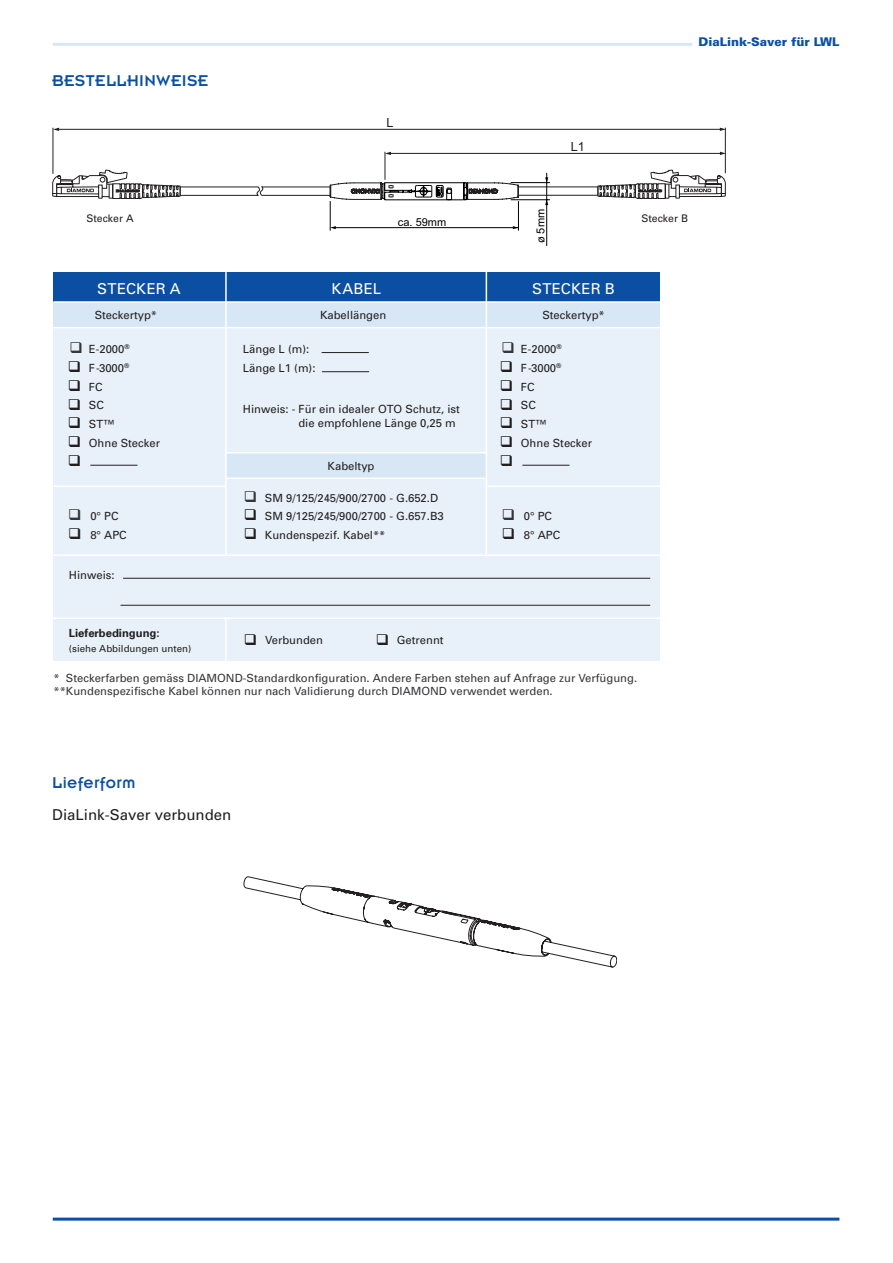
<style>
.page{position:relative;width:893px;height:1263px;background:#fff}
.page>*{position:absolute;margin:0;border:0;box-sizing:border-box;transform-origin:0 0}
.t1{font:17.25px "Insignia";letter-spacing:.02em;color:#0a4fa2}
.t2{font:15px "Univers";color:#231f20}
.t3{font:15px "Univers";letter-spacing:.015em;color:#fff}
.t4{font:15px/18.8px "Wingdings";color:#231f20;text-align:justify}
.t5{font:12.6px "Arial";color:#231f20}
.t6{font:900 12px "Univers";color:#0a4fa2}
.t7{font:11.25px/18.8px "Univers";color:#231f20}
.t8{font:11.25px/13.5px "Univers";color:#363539}
.t9{font:700 11.25px "Univers";color:#231f20}
.t10{font:11.1px "Arial";color:#000}
.t11{font:10.95px "Arial";color:#000}
.t12{font:10.5px "Univers";color:#231f20}
.t13{font:9.75px "Univers";color:#231f20}
</style>
<div class="page">
<div style="left:53px;top:328px;width:607px;height:333px;background:#e8f1f9"></div>
<div style="left:227px;top:453px;width:259px;height:24px;background:#d7e7f5"></div>
<div style="left:53px;top:303px;width:607px;height:24px;background:#d7e7f5"></div>
<div style="left:53px;top:272px;width:607px;height:30px;background:#0a4fa2"></div>
<hr style="left:53px;top:43px;width:639px;height:3px;background:#d8e7f5">
<hr style="left:53px;top:1217px;width:786px;height:3px;background:#0a4fa2">
<hr style="left:53px;top:301px;width:609px;height:2px;background:#fff">
<hr style="left:486px;top:271px;width:1px;height:283px;background:#fff">
<hr style="left:226px;top:452px;width:260px;height:1px;background:#fff">
<hr style="left:53px;top:554px;width:608px;height:2px;background:#fff">
<hr style="left:54px;top:485px;width:171px;height:2px;background:#fff">
<hr style="left:90px;top:465px;width:47px;height:1px;background:#231f20">
<hr style="left:53px;top:617px;width:608px;height:2px;background:#fff">
<hr style="left:226px;top:477px;width:259px;height:2px;background:#fff">
<hr style="left:522px;top:465px;width:47px;height:1px;background:#231f20">
<hr style="left:487px;top:485px;width:176px;height:2px;background:#fff">
<hr style="left:123px;top:578px;width:527px;height:1px;background:#231f20">
<hr style="left:121px;top:605px;width:529px;height:1px;background:#231f20">
<hr style="left:225px;top:617px;width:2px;height:44px;background:#fff">
<hr style="left:322px;top:352px;width:47px;height:1px;background:#231f20">
<hr style="left:322px;top:371px;width:47px;height:1px;background:#231f20">
<hr style="left:225px;top:272px;width:2px;height:283px;background:#fff">
<hr style="left:53px;top:128px;width:1px;height:46px;background:#231f20">
<hr style="left:390px;top:153px;width:331px;height:1px;background:#231f20">
<hr style="left:58px;top:129px;width:663px;height:1px;background:#231f20">
<svg style="left:720px;top:128px;width:5px;height:3px"></svg>
<svg style="left:53px;top:128px;width:6px;height:3px"></svg>
<hr style="left:725px;top:128px;width:1px;height:45px;background:#231f20">
<svg style="left:597px;top:152px;width:129px;height:47px"></svg>
<div style="left:518px;top:187px;width:80px;height:9px;border:1px solid #231f20"></div>
<hr style="left:511px;top:182px;width:39px;height:1px;background:#000">
<hr style="left:511px;top:199px;width:39px;height:1px;background:#000">
<hr style="left:546px;top:173px;width:1px;height:73px;background:#000">
<hr style="left:330px;top:201px;width:1px;height:30px;background:#000">
<svg style="left:330px;top:226px;width:6px;height:3px"></svg>
<hr style="left:518px;top:201px;width:1px;height:30px;background:#000">
<hr style="left:334px;top:227px;width:184px;height:1px;background:#000">
<svg style="left:52px;top:152px;width:467px;height:49px"></svg>
<svg style="left:244px;top:876px;width:373px;height:91px"></svg>
<h1 class="t1" style="left:52px;top:72px;width:158px">BESTELLHINWEISE</h1>
<p class="t5" style="left:386px;top:115px;width:9px">L</p>
<p class="t5" style="left:571px;top:139px;width:16px">L1</p>
<p class="t6" style="left:698px;top:34px;width:143px">DiaLink-Saver für LWL</p>
<p class="t10" style="left:533px;top:243px;width:36px;rotate:-90deg">ø 5mm</p>
<p class="t12" style="left:86px;top:211px;width:49px">Stecker A</p>
<p class="t12" style="left:641px;top:211px;width:48px">Stecker B</p>
<p class="t11" style="left:398px;top:215px;width:50px">ca. 59mm</p>
<h2 class="t4" style="left:68px;top:358px;width:15px">❑ ❑ ❑ ❑ ❑ ❑</h2>
<h2 class="t3" style="left:332px;top:279px;width:51px">KABEL</h2>
<h2 class="t3" style="left:532px;top:279px;width:84px">STECKER B</h2>
<p class="t7" style="left:320px;top:305px;width:68px">Kabellängen</p>
<h2 class="t3" style="left:97px;top:279px;width:85px">STECKER A</h2>
<p class="t7" style="left:95px;top:305px;width:64px">Steckertyp*</p>
<p class="t7" style="left:542px;top:305px;width:64px">Steckertyp*</p>
<p class="t7" style="left:521px;top:339px;width:73px">E-2000<sup>®<br></sup>F-3000<sup>®<br></sup>FC<br>SC<br>ST™<br>Ohne Stecker</p>
<p class="t7" style="left:89px;top:339px;width:73px">E-2000<sup>®<br></sup>F-3000<sup>®<br></sup>FC<br>SC<br>ST™<br>Ohne Stecker</p>
<p class="t7" style="left:243px;top:340px;width:74px">Länge L (m):<br>Länge L1 (m):</p>
<h2 class="t4" style="left:500px;top:358px;width:15px">❑ ❑ ❑ ❑ ❑ ❑</h2>
<p class="t7" style="left:298px;top:402px;width:163px;line-height:14.2px;text-indent:-55px">Hinweis: - Für ein idealer OTO Schutz, ist die empfohlene Länge 0,25 m</p>
<p class="t7" style="left:328px;top:457px;width:48px">Kabeltyp</p>
<p class="t7" style="left:90px;top:506px;width:38px">0° PC<br>8° APC</p>
<p class="t7" style="left:265px;top:488px;width:180px">SM 9/125/245/900/2700 - G.652.D<br>SM 9/125/245/900/2700 - G.657.B3<br>Kundenspezif. Kabel**</p>
<p class="t7" style="left:524px;top:506px;width:38px">0° PC<br>8° APC</p>
<p class="t7" style="left:69px;top:565px;width:47px">Hinweis:</p>
<p class="t9" style="left:69px;top:626px;width:92px">Lieferbedingung:</p>
<p class="t13" style="left:69px;top:642px;width:124px">(siehe Abbildungen unten)</p>
<p class="t7" style="left:244px;top:631px;width:81px">❑ Verbunden</p>
<p class="t7" style="left:376px;top:631px;width:70px">❑ Getrennt</p>
<p class="t8" style="left:53px;top:671px;width:585px">* Steckerfarben gemäss DIAMOND-Standardkonfiguration. Andere Farben stehen auf Anfrage zur Verfügung. **Kundenspezifische Kabel können nur nach Validierung durch DIAMOND verwendet werden.</p>
<h1 class="t1" style="left:52px;top:774px;width:85px">Lieferform</h1>
<h2 class="t2" style="left:52px;top:805px;width:181px">DiaLink-Saver verbunden</h2>
</div>
